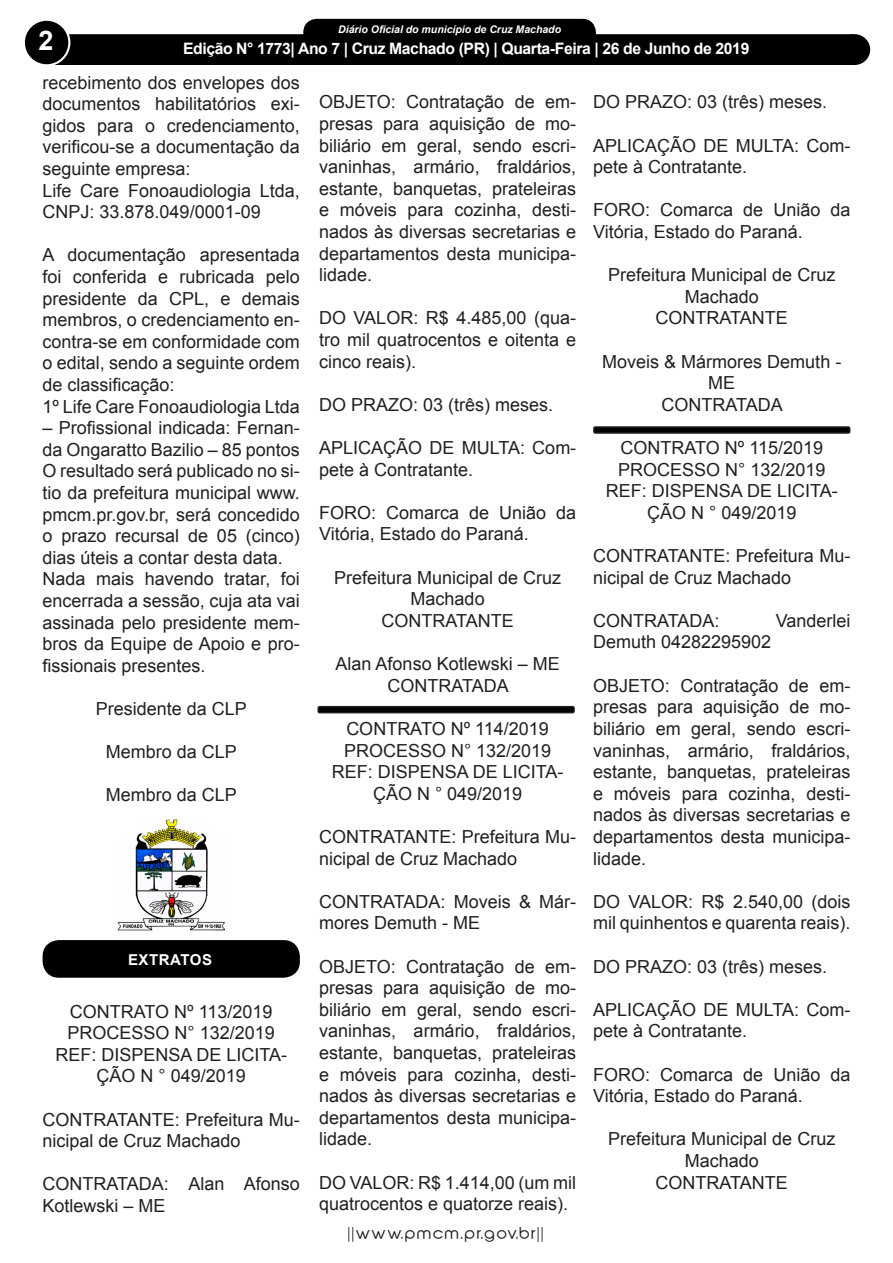
<style>
.page{position:relative;width:893px;height:1263px;background:#fff}
.page>*{position:absolute;margin:0;border:0;box-sizing:border-box;transform-origin:0 0}
.t1{font:700 27px "Arial";color:#fff}
.t2{font:18px/21.6px "Arial";color:#231f20}
.t3{font:700 15.75px "Arial";letter-spacing:-.025em;color:#fff}
.t4{font:700 15px "Arial";color:#fff}
.t5{font:15px "Abeatby Kai";letter-spacing:.1em;color:#231f20;scale:1.06 1}
.t6{font:700 15px "Arial";letter-spacing:.035em;color:#fff}
.t7{font:italic 700 10.5px "Arial";color:#fff}
</style>
<div class="page">
<div style="left:305px;top:20px;width:289px;height:28px;background:#000;border-radius:12px"></div>
<div style="left:303px;top:19px;width:293px;height:31px;border:3px solid #000;border-radius:12px"></div>
<div style="left:39px;top:34px;width:815px;height:31px;background:#000;border:2px solid #000"></div>
<div style="left:24px;top:20px;width:45px;height:45px;background:#000;border-radius:50%"></div>
<div style="left:23px;top:19px;width:47px;height:47px;border:2px solid #fff;border-radius:50%"></div>
<div style="left:840px;top:35px;width:29px;height:29px;background:#000;border-radius:50%"></div>
<div style="left:839px;top:34px;width:31px;height:31px;border:2px solid #000;border-radius:50%"></div>
<div style="left:95px;top:37px;width:676px;height:26px;background:#000"></div>
<img style="left:117px;top:818px;width:108px;height:113px">
<div style="left:43px;top:940px;width:257px;height:38px;background:#000;border-radius:16px"></div>
<div style="left:318px;top:707px;width:256px;height:6px;background:#000;border-radius:2px"></div>
<div style="left:317px;top:706px;width:258px;height:7px;border:2px solid #231f20;border-radius:2px"></div>
<div style="left:594px;top:427px;width:256px;height:6px;background:#000;border-radius:2px"></div>
<div style="left:593px;top:426px;width:257px;height:8px;border:2px solid #231f20;border-radius:2px"></div>
<p class="t7" style="left:338px;top:22px;width:224px">Diário Oficial do município de Cruz Machado</p>
<p class="t4" style="left:205px;top:40px;width:491px">Edição 1145 - Cruz Machado (PR) - Terça-Feira - 3 de Janeiro de 2017</p>
<p class="t2" style="left:43px;top:71px;width:259px;text-align:justify">recebimento dos envelopes dos documentos habilitatórios exi&shy;gidos para o credenciamento, verificou-se a documentação da seguinte empresa:</p>
<p class="t2" style="left:43px;top:179px;width:259px">Life Care Fonoaudiologia Ltda,<br>CNPJ: 33.878.049/0001-09</p>
<p class="t2" style="left:43px;top:244px;width:259px;text-align:justify">A documentação apresentada foi conferida e rubricada pelo presidente da CPL, e demais membros, o credenciamento en&shy;contra-se em conformidade com o edital, sendo a seguinte ordem de classificação:</p>
<p class="t2" style="left:43px;top:395px;width:259px">1º Life Care Fonoaudiologia Ltda</p>
<p class="t2" style="left:43px;top:417px;width:259px">– Profissional indicada: Fernan&shy;da Ongaratto Bazilio – 85 pontos</p>
<p class="t2" style="left:43px;top:460px;width:259px;text-align:justify">O resultado será publicado no si&shy;tio da prefeitura municipal www. pmcm.pr.gov.br, será concedido o prazo recursal de 05 (cinco) dias úteis a contar desta data.</p>
<p class="t2" style="left:43px;top:568px;width:259px;text-align:justify">Nada mais havendo tratar, foi encerrada a sessão, cuja ata vai assinada pelo presidente mem&shy;bros da Equipe de Apoio e pro&shy;fissionais presentes.</p>
<p class="t2" style="left:96px;top:698px;width:153px">Presidente da CLP</p>
<p class="t2" style="left:106px;top:741px;width:133px">Membro da CLP</p>
<p class="t2" style="left:106px;top:784px;width:133px">Membro da CLP</p>
<p class="t1" style="left:38px;top:21px;width:17px">2</p>
<p class="t3" style="left:183px;top:37px;width:568px">Edição N° 1773| Ano 7 | Cruz Machado (PR) | Quarta-Feira | 26 de Junho de 2019</p>
<p class="t2" style="left:319px;top:91px;width:259px;text-align:justify">OBJETO: Contratação de em&shy;presas para aquisição de mo&shy;biliário em geral, sendo escri&shy;vaninhas, armário, fraldários, estante, banquetas, prateleiras e móveis para cozinha, desti&shy;nados às diversas secretarias e departamentos desta municipa&shy;lidade.</p>
<p class="t2" style="left:319px;top:307px;width:259px;text-align:justify">DO VALOR: R$ 4.485,00 (qua&shy;tro mil quatrocentos e oitenta e cinco reais).</p>
<p class="t2" style="left:319px;top:394px;width:236px">DO PRAZO: 03 (três) meses.</p>
<p class="t2" style="left:319px;top:437px;width:259px">APLICAÇÃO DE MULTA: Com&shy;pete à Contratante.</p>
<p class="t2" style="left:319px;top:502px;width:259px">FORO: Comarca de União da<br>Vitória, Estado do Paraná.</p>
<p class="t2" style="left:334px;top:566px;width:229px;text-align:center">Prefeitura Municipal de Cruz<br>Machado</p>
<p class="t2" style="left:381px;top:610px;width:134px">CONTRATANTE</p>
<p class="t2" style="left:336px;top:653px;width:226px">Alan Afonso Kotlewski – ME</p>
<p class="t2" style="left:387px;top:674px;width:123px">CONTRATADA</p>
<p class="t2" style="left:346px;top:718px;width:204px">CONTRATO Nº 114/2019</p>
<p class="t2" style="left:344px;top:739px;width:209px">PROCESSO N° 132/2019</p>
<p class="t2" style="left:332px;top:761px;width:233px;text-align:center">REF: DISPENSA DE LICITA-<br>ÇÃO N ° 049/2019</p>
<p class="t2" style="left:319px;top:826px;width:259px">CONTRATANTE: Prefeitura Mu&shy;nicipal de Cruz Machado</p>
<p class="t2" style="left:319px;top:890px;width:259px">CONTRATADA: Moveis &amp; Már&shy;mores Demuth - ME</p>
<p class="t2" style="left:319px;top:955px;width:259px;text-align:justify">OBJETO: Contratação de em&shy;presas para aquisição de mo&shy;biliário em geral, sendo escri&shy;vaninhas, armário, fraldários, estante, banquetas, prateleiras e móveis para cozinha, desti&shy;nados às diversas secretarias e departamentos desta municipa&shy;lidade.</p>
<p class="t2" style="left:319px;top:1171px;width:259px">DO VALOR: R$ 1.414,00 (um mil quatrocentos e quatorze reais).</p>
<p class="t2" style="left:593px;top:91px;width:236px">DO PRAZO: 03 (três) meses.</p>
<p class="t2" style="left:593px;top:134px;width:259px">APLICAÇÃO DE MULTA: Com&shy;pete à Contratante.</p>
<p class="t2" style="left:593px;top:199px;width:259px">FORO: Comarca de União da<br>Vitória, Estado do Paraná.</p>
<p class="t2" style="left:608px;top:264px;width:229px;text-align:center">Prefeitura Municipal de Cruz<br>Machado</p>
<p class="t2" style="left:656px;top:307px;width:134px">CONTRATANTE</p>
<p class="t2" style="left:602px;top:350px;width:241px;text-align:center">Moveis &amp; Mármores Demuth -<br>ME</p>
<p class="t2" style="left:662px;top:394px;width:123px">CONTRATADA</p>
<p class="t2" style="left:620px;top:437px;width:204px">CONTRATO Nº 115/2019</p>
<p class="t2" style="left:618px;top:458px;width:209px">PROCESSO N° 132/2019</p>
<p class="t2" style="left:606px;top:480px;width:233px;text-align:center">REF: DISPENSA DE LICITA-<br>ÇÃO N ° 049/2019</p>
<p class="t2" style="left:593px;top:545px;width:259px">CONTRATANTE: Prefeitura Mu&shy;nicipal de Cruz Machado</p>
<p class="t2" style="left:593px;top:610px;width:128px">CONTRATADA:</p>
<p class="t2" style="left:776px;top:610px;width:76px">Vanderlei</p>
<p class="t2" style="left:593px;top:631px;width:180px">Demuth 04282295902</p>
<p class="t2" style="left:593px;top:674px;width:259px;text-align:justify">OBJETO: Contratação de em&shy;presas para aquisição de mo&shy;biliário em geral, sendo escri&shy;vaninhas, armário, fraldários, estante, banquetas, prateleiras e móveis para cozinha, desti&shy;nados às diversas secretarias e departamentos desta municipa&shy;lidade.</p>
<p class="t2" style="left:593px;top:890px;width:259px">DO VALOR: R$ 2.540,00 (dois mil quinhentos e quarenta reais).</p>
<p class="t2" style="left:593px;top:955px;width:236px">DO PRAZO: 03 (três) meses.</p>
<p class="t2" style="left:593px;top:998px;width:259px">APLICAÇÃO DE MULTA: Com&shy;pete à Contratante.</p>
<p class="t2" style="left:593px;top:1063px;width:259px">FORO: Comarca de União da<br>Vitória, Estado do Paraná.</p>
<p class="t2" style="left:608px;top:1128px;width:229px;text-align:center">Prefeitura Municipal de Cruz<br>Machado</p>
<p class="t2" style="left:656px;top:1171px;width:134px">CONTRATANTE</p>
<p class="t6" style="left:128px;top:949px;width:85px">EXTRATOS</p>
<p class="t2" style="left:70px;top:1000px;width:204px">CONTRATO Nº 113/2019</p>
<p class="t2" style="left:68px;top:1022px;width:209px">PROCESSO N° 132/2019</p>
<p class="t2" style="left:55px;top:1043px;width:233px;text-align:center">REF: DISPENSA DE LICITA-<br>ÇÃO N ° 049/2019</p>
<p class="t2" style="left:43px;top:1108px;width:259px">CONTRATANTE: Prefeitura Mu&shy;nicipal de Cruz Machado</p>
<p class="t2" style="left:43px;top:1173px;width:259px">CONTRATADA: Alan Afonso<br>Kotlewski – ME</p>
<p class="t5" style="left:349px;top:1226px;width:186px">||www.pmcm.pr.gov.br||</p>
</div>
